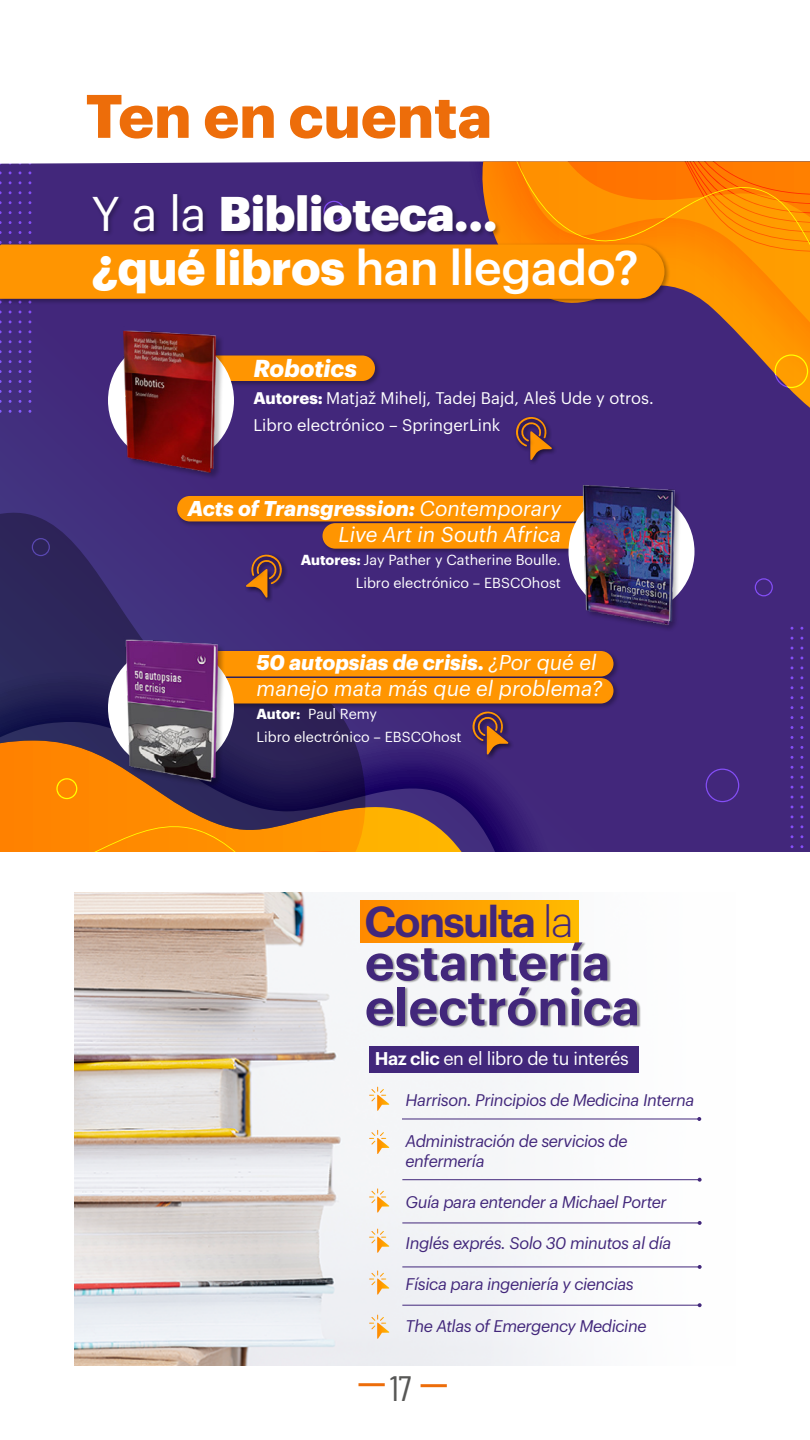
<style>
.page{position:relative;width:810px;height:1440px;background:#fff}
.page>*{position:absolute;margin:0;border:0;box-sizing:border-box;transform-origin:0 0}
.t1{font:700 60px "Graphik";color:#ed6d0a}
.t2{font:600 50.4px/44.8px "Graphik";color:#42277b}
.t3{font:500 47.7px "Graphik";letter-spacing:-.01em;color:#fff}
.t4{font:900 47.7px "Graphik";letter-spacing:-.01em;color:#fff}
.t5{font:600 42.53px "Graphik";letter-spacing:-.04em;color:#42277b}
.t6{font:35.25px "Barlow Condensed";color:#575756}
.t7{font:italic 700 24px "Graphik";color:#fff}
.t8{font:italic 21px/25.2px "Graphik";color:#fff;text-align:right}
.t9{font:18.08px "Graphik";letter-spacing:-.02em;color:#fff}
.t10{font:italic 16.5px/19.8px "Graphik";letter-spacing:-.025em;color:#42277b}
.t11{font:16.5px/27px "Graphik";color:#fff}
.t12{font:14.25px/23.1px "Graphik";color:#fff;text-align:right}
.s1{font-weight:400}
.s2{font-weight:700}
.s3{font-weight:300}
.s4{font-weight:600}
</style>
<div class="page">
<div style="left:0;top:162px;width:810px;height:690px;background:#42277b"></div>
<div style="left:391px;top:381px;width:419px;height:60px;background:#42277b"></div>
<div style="left:388px;top:345px;width:422px;height:36px;background:#42277b"></div>
<svg style="left:317px;top:318px;width:493px;height:27px;background:#5e3768"></svg>
<svg style="left:449px;top:710px;width:168px;height:142px;background:#3d2377"></svg>
<svg style="left:0;top:427px;width:394px;height:148px;background:#3f2a79"></svg>
<svg style="left:0;top:575px;width:449px;height:277px;background:#3f2a72"></svg>
<svg style="left:0;top:592px;width:442px;height:260px;background:#3f2b71"></svg>
<svg style="left:0;top:613px;width:434px;height:239px;background:#412c6e"></svg>
<svg style="left:0;top:630px;width:426px;height:222px;background:#422e6b"></svg>
<svg style="left:0;top:647px;width:418px;height:205px;background:#44335d"></svg>
<svg style="left:0;top:663px;width:410px;height:189px;background:#413359"></svg>
<svg style="left:0;top:682px;width:403px;height:170px;background:#8a5130"></svg>
<svg style="left:233px;top:161px;width:577px;height:157px;background:#c56d26"></svg>
<svg style="left:56px;top:778px;width:21px;height:21px"></svg>
<svg style="left:775px;top:354px;width:33px;height:34px"></svg>
<svg style="left:706px;top:769px;width:33px;height:33px"></svg>
<svg style="left:755px;top:578px;width:18px;height:18px"></svg>
<svg style="left:32px;top:538px;width:18px;height:18px"></svg>
<img style="left:74px;top:893px;width:628px;height:473px">
<div style="left:369px;top:1046px;width:270px;height:27px;background:#42277b"></div>
<div style="left:361px;top:901px;width:217px;height:41px;background:linear-gradient(to right,#ff8a00,#fb0)"></div>
<img style="left:365px;top:936px;width:280px;height:104px">
<hr style="left:402px;top:1119px;width:297px;height:1px;background:#42277b">
<svg style="left:697px;top:1117px;width:4px;height:4px"></svg>
<hr style="left:402px;top:1179px;width:298px;height:1px;background:#42277b">
<svg style="left:698px;top:1178px;width:4px;height:4px"></svg>
<hr style="left:402px;top:1223px;width:298px;height:1px;background:#42277b">
<svg style="left:698px;top:1221px;width:4px;height:4px"></svg>
<hr style="left:402px;top:1267px;width:298px;height:1px;background:#42277b">
<svg style="left:698px;top:1265px;width:4px;height:4px"></svg>
<hr style="left:402px;top:1305px;width:298px;height:1px;background:#42277b">
<svg style="left:698px;top:1303px;width:4px;height:4px"></svg>
<svg style="left:369px;top:1087px;width:20px;height:24px"></svg>
<svg style="left:369px;top:1130px;width:20px;height:24px"></svg>
<svg style="left:369px;top:1188px;width:20px;height:25px"></svg>
<svg style="left:369px;top:1229px;width:20px;height:24px"></svg>
<svg style="left:369px;top:1271px;width:20px;height:24px"></svg>
<svg style="left:369px;top:1315px;width:20px;height:24px"></svg>
<hr style="left:358px;top:1383px;width:27px;height:3px;background:#ed6d0a">
<hr style="left:421px;top:1384px;width:26px;height:3px;background:#ed6d0a">
<div style="left:144px;top:354px;width:237px;height:33px;background:#000;opacity:.32"></div>
<div style="left:146px;top:356px;width:229px;height:25px;background:#ff9501;border-radius:13px"></div>
<div style="left:144px;top:649px;width:476px;height:34px;background:#000;opacity:.32"></div>
<div style="left:146px;top:651px;width:468px;height:25px;background:#ff9501;border-radius:13px"></div>
<div style="left:144px;top:676px;width:476px;height:34px;background:#000;opacity:.32"></div>
<div style="left:146px;top:678px;width:468px;height:26px;background:#ff9501;border-radius:13px"></div>
<div style="left:175px;top:494px;width:469px;height:34px;background:#000;opacity:.32"></div>
<div style="left:177px;top:496px;width:461px;height:25px;background:#ff9501;border-radius:13px"></div>
<div style="left:321px;top:521px;width:323px;height:34px;background:#000;opacity:.32"></div>
<div style="left:322px;top:523px;width:316px;height:26px;background:#ff9501;border-radius:13px"></div>
<div style="left:108px;top:338px;width:126px;height:126px;background:#fff;border-radius:50%"></div>
<div style="left:108px;top:645px;width:126px;height:126px;background:#fff;border-radius:50%"></div>
<div style="left:568px;top:489px;width:126px;height:126px;background:#fff;border-radius:50%"></div>
<img style="left:116px;top:314px;width:113px;height:173px">
<img style="left:576px;top:468px;width:110px;height:166px">
<div style="left:0;top:243px;width:671px;height:62px;background:#000;opacity:.32"></div>
<svg style="left:0;top:241px;width:664px;height:63px;background:#e6860e"></svg>
<div style="left:514px;top:415px;width:44px;height:51px;background:#42277b"></div>
<div style="left:528px;top:429px;width:30px;height:37px;background:#000;opacity:.32"></div>
<svg style="left:516px;top:417px;width:36px;height:43px"></svg>
<div style="left:471px;top:710px;width:43px;height:51px;background:#42277b"></div>
<div style="left:485px;top:724px;width:29px;height:37px;background:#000;opacity:.32"></div>
<div style="left:471px;top:710px;width:38px;height:37px;background:#000;opacity:.32"></div>
<svg style="left:471px;top:710px;width:37px;height:45px"></svg>
<div style="left:244px;top:553px;width:44px;height:51px;background:#422a7c"></div>
<div style="left:244px;top:567px;width:29px;height:37px;background:#000;opacity:.32"></div>
<div style="left:250px;top:553px;width:38px;height:37px;background:#000;opacity:.32"></div>
<svg style="left:246px;top:553px;width:38px;height:45px"></svg>
<div style="left:91px;top:193px;width:410px;height:45px;background:#000;opacity:.32"></div>
<img style="left:117px;top:622px;width:113px;height:174px">
<h1 class="t1" style="left:86px;top:70px;width:408px">Ten en cuenta</h1>
<h3 class="t4" style="left:92px;top:177px;width:408px"><span class="s1">Y a la</span> Biblioteca…</h3>
<h3 class="t3" style="left:92px;top:232px;width:549px"><span class="s2">¿qué libros</span> han llegado?</h3>
<h3 class="t7" style="left:254px;top:350px;width:105px">Robotics</h3>
<p class="t11" style="left:254px;top:383px;width:402px"><span class="s2">Autores:</span> Matjaž Mihelj, Tadej Bajd, Aleš Ude y otros.<br>Libro electrónico – SpringerLink</p>
<p class="t8" style="left:188px;top:495px;width:375px"><span class="s2">Acts of Transgression:</span> Contemporary<br>Live Art in South Africa</p>
<p class="t12" style="left:301px;top:547px;width:262px"><span class="s2">Autores:</span> Jay Pather y Catherine Boulle.<br>Libro electrónico – EBSCOhost</p>
<p class="t8" style="left:256px;top:649px;width:347px;text-align:left"><span class="s2">50 autopsias de crisis.</span> ¿Por qué el manejo mata más que el problema?</p>
<p class="t12" style="left:256px;top:701px;width:207px;text-align:left"><span class="s2">Autor:</span> Paul Remy<br>Libro electrónico – EBSCOhost</p>
<h3 class="t5" style="left:365px;top:889px;width:211px">Consulta <span class="s3">la</span></h3>
<h2 class="t2" style="left:365px;top:935px;width:277px">estantería electrónica</h2>
<p class="t9" style="left:375px;top:1045px;width:256px"><span class="s4">Haz clic</span> en el libro de tu interés</p>
<p class="t10" style="left:406px;top:1089px;width:290px">Harrison. Principios de Medicina Interna</p>
<p class="t10" style="left:406px;top:1130px;width:224px">Administración de servicios de enfermería</p>
<p class="t10" style="left:406px;top:1191px;width:263px">Guía para entender a Michael Porter</p>
<p class="t10" style="left:406px;top:1232px;width:267px">Inglés exprés. Solo 30 minutos al día</p>
<p class="t10" style="left:406px;top:1273px;width:230px">Física para ingeniería y ciencias</p>
<p class="t10" style="left:406px;top:1314px;width:242px">The Atlas of Emergency Medicine</p>
<h3 class="t6" style="left:390px;top:1366px;width:23px">17</h3>
</div>
